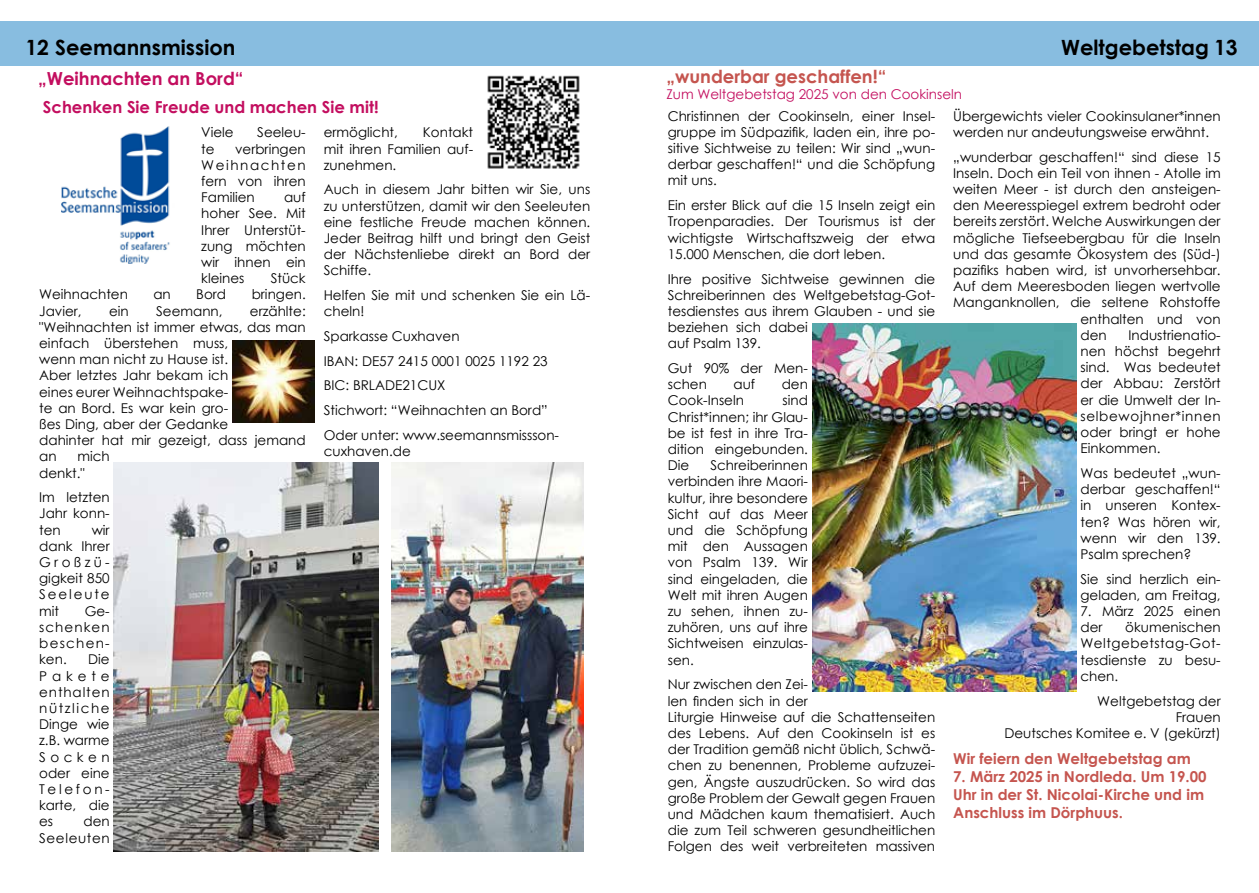
<style>
.page{position:relative;width:1259px;height:893px;background:#fff}
.page>*{position:absolute;margin:0;border:0;box-sizing:border-box;transform-origin:0 0}
.t1{font:700 21px "Century Gothic";color:#000}
.t2{font:700 18px "Century Gothic";color:#c5554f}
.t3{font:700 18px "Century Gothic";color:#c30e5f}
.t4{font:700 16.5px "Century Gothic";color:#c30e5f}
.t5{font:700 15px/18px "Century Gothic";color:#c5554f}
.t6{font:13.5px/16.2px "Century Gothic";color:#000;text-align:justify}
.t7{font:13.5px "Century Gothic";color:#c30e5f}
.t8{font:13.5px/16.2px "Century Gothic";letter-spacing:.045em;color:#000;text-align:right}
</style>
<div class="page">
<div style="left:629px;top:21px;width:630px;height:45px;background:#88bde0"></div>
<div style="left:0;top:21px;width:629px;height:45px;background:#88bde0"></div>
<img style="left:61px;top:127px;width:109px;height:137px">
<img style="left:487px;top:75px;width:93px;height:94px">
<img style="left:114px;top:462px;width:264px;height:389px">
<img style="left:392px;top:462px;width:191px;height:389px">
<img style="left:812px;top:323px;width:264px;height:369px">
<img style="left:233px;top:340px;width:82px;height:82px">
<h1 class="t1" style="left:26px;top:31px;width:211px">12 Seemannsmission</h1>
<h1 class="t1" style="left:1061px;top:31px;width:178px">Weltgebetstag 13</h1>
<h2 class="t3" style="left:38px;top:65px;width:207px">„Weihnachten an Bord“</h2>
<p class="t4" style="left:43px;top:95px;width:337px">Schenken Sie Freude und machen Sie mit!</p>
<p class="t6" style="left:201px;top:124px;width:34px">Viele</p>
<p class="t6" style="left:257px;top:124px;width:50px">Seeleu-</p>
<p class="t6" style="left:201px;top:140px;width:15px">te</p>
<h2 class="t2" style="left:666px;top:62px;width:221px">„wunderbar geschaffen!“</h2>
<p class="t7" style="left:666px;top:84px;width:297px">Zum Weltgebetstag 2025 von den Cookinseln</p>
<p class="t6" style="left:953px;top:107px;width:269px">Übergewichts vieler Cookinsulaner*innen werden nur andeutungsweise erwähnt.</p>
<p class="t6" style="left:953px;top:148px;width:269px">„wunderbar geschaffen!“ sind diese 15</p>
<p class="t6" style="left:953px;top:165px;width:269px">Inseln. Doch ein Teil von ihnen - Atolle im</p>
<p class="t6" style="left:953px;top:181px;width:269px">weiten Meer - ist durch den ansteigen-</p>
<p class="t6" style="left:953px;top:197px;width:269px">den Meeresspiegel extrem bedroht oder</p>
<p class="t6" style="left:953px;top:213px;width:269px">bereits zerstört. Welche Auswirkungen der</p>
<p class="t6" style="left:953px;top:229px;width:269px">mögliche Tiefseebergbau für die Inseln</p>
<p class="t6" style="left:953px;top:246px;width:269px">und das gesamte Ökosystem des (Süd-)</p>
<p class="t6" style="left:953px;top:262px;width:269px">pazifiks haben wird, ist unvorhersehbar.</p>
<p class="t6" style="left:953px;top:278px;width:269px">Auf dem Meeresboden liegen wertvolle</p>
<p class="t6" style="left:953px;top:294px;width:269px">Manganknollen, die seltene Rohstoffe</p>
<p class="t6" style="left:1080px;top:310px;width:142px">enthalten und von</p>
<p class="t6" style="left:1080px;top:327px;width:28px">den</p>
<p class="t6" style="left:668px;top:107px;width:269px">Christinnen der Cookinseln, einer Insel&shy;gruppe im Südpazifik, laden ein, ihre po&shy;sitive Sichtweise zu teilen: Wir sind „wun&shy;derbar geschaffen!“ und die Schöpfung mit uns.</p>
<p class="t6" style="left:668px;top:197px;width:269px">Ein erster Blick auf die 15 Inseln zeigt ein Tropenparadies. Der Tourismus ist der wichtigste Wirtschaftszweig der etwa 15.000 Menschen, die dort leben.</p>
<p class="t6" style="left:668px;top:270px;width:269px;text-align:left">Ihre positive Sichtweise gewinnen die<br>Schreiberinnen des Weltgebetstag-Got&shy;tesdienstes aus ihrem Glauben - und sie beziehen sich dabei<br>auf Psalm 139.</p>
<p class="t6" style="left:668px;top:360px;width:142px">Gut 90% der Men&shy;schen</p>
<p class="t6" style="left:324px;top:124px;width:76px">ermöglicht,</p>
<p class="t6" style="left:324px;top:124px;width:151px;text-indent:99px">Kontakt mit ihren Familien auf&shy;zunehmen.</p>
<p class="t6" style="left:324px;top:181px;width:268px">Auch in diesem Jahr bitten wir Sie, uns zu unterstützen, damit wir den Seeleuten eine festliche Freude machen können.<br>Jeder Beitrag hilft und bringt den Geist der Nächstenliebe direkt an Bord der Schiffe.</p>
<p class="t6" style="left:324px;top:287px;width:268px">Helfen Sie mit und schenken Sie ein Lä&shy;cheln!</p>
<p class="t6" style="left:324px;top:324px;width:237px;line-height:24.8px;text-align:left">Sparkasse Cuxhaven<br>IBAN: DE57 2415 0001 0025 1192 23<br>BIC: BRLADE21CUX<br>Stichwort: “Weihnachten an Bord”<br>Oder unter: www.seemannsmissson-</p>
<p class="t6" style="left:324px;top:443px;width:89px">cuxhaven.de</p>
<p class="t6" style="left:201px;top:140px;width:106px;text-indent:34px">verbringen Weihnachten fern von ihren Familien</p>
<p class="t6" style="left:201px;top:189px;width:106px;text-indent:83px">auf hoher See. Mit Ihrer Unterstüt&shy;zung möchten wir ihnen ein kleines</p>
<p class="t6" style="left:271px;top:270px;width:37px">Stück</p>
<p class="t6" style="left:39px;top:286px;width:90px">Weihnachten</p>
<p class="t6" style="left:153px;top:286px;width:19px">an</p>
<p class="t6" style="left:196px;top:286px;width:31px">Bord</p>
<p class="t6" style="left:252px;top:286px;width:56px">bringen.</p>
<p class="t6" style="left:39px;top:302px;width:44px">Javier,</p>
<p class="t6" style="left:109px;top:302px;width:21px">ein</p>
<p class="t6" style="left:156px;top:302px;width:68px">Seemann,</p>
<p class="t6" style="left:39px;top:302px;width:268px;text-align:left;text-indent:211px">erzählte: "Weihnachten ist immer etwas, das man einfach überstehen muss,<br>wenn man nicht zu Hause ist.<br>Aber letztes Jahr bekam ich<br>eines eurer Weihnachtspake-<br>te an Bord. Es war kein gro-<br>ßes Ding, aber der Gedanke<br>dahinter hat mir gezeigt, dass jemand an</p>
<p class="t6" style="left:1080px;top:327px;width:142px;text-indent:48px">Industrienatio&shy;nen höchst begehrt sind. Was bedeutet der Abbau: Zerstört er die Umwelt der In&shy;selbewojhner*innen oder bringt er hohe Einkommen.</p>
<p class="t6" style="left:1080px;top:465px;width:142px">Was bedeutet „wun&shy;derbar geschaffen!“ in unseren Kontex&shy;ten? Was hören wir, wenn wir den 139.<br>Psalm sprechen?</p>
<p class="t6" style="left:1080px;top:570px;width:142px">Sie sind herzlich ein&shy;geladen, am Freitag,</p>
<p class="t6" style="left:1080px;top:603px;width:142px">7. März 2025 einen der</p>
<p class="t6" style="left:733px;top:376px;width:23px">auf</p>
<p class="t6" style="left:781px;top:376px;width:28px">den</p>
<p class="t6" style="left:668px;top:392px;width:78px">Cook-Inseln</p>
<p class="t6" style="left:668px;top:392px;width:142px;text-indent:115px">sind Christ*innen; ihr Glau&shy;be ist fest in ihre Tra&shy;dition eingebunden.<br>Die</p>
<p class="t6" style="left:39px;top:448px;width:72px;text-indent:38px">mich denkt."</p>
<p class="t6" style="left:39px;top:489px;width:72px">Im letzten Jahr konn&shy;ten</p>
<p class="t6" style="left:668px;top:457px;width:142px;text-indent:43px">Schreiberinnen verbinden ihre Maori&shy;kultur, ihre besondere Sicht auf das Meer und die Schöpfung mit den Aussagen von Psalm 139. Wir sind eingeladen, die Welt mit ihren Augen zu sehen, ihnen zu&shy;zuhören, uns auf ihre Sichtweisen einzulas&shy;sen.</p>
<p class="t6" style="left:668px;top:676px;width:269px;text-align:left">Nur zwischen den Zei-<br>len finden sich in der<br>Liturgie Hinweise auf die Schattenseiten des Lebens. Auf den Cookinseln ist es der Tradition gemäß nicht üblich, Schwä&shy;chen zu benennen, Probleme aufzuzei&shy;gen, Ängste auszudrücken. So wird das große Problem der Gewalt gegen Frauen und Mädchen kaum thematisiert. Auch die zum Teil schweren gesundheitlichen Folgen des weit verbreiteten massiven</p>
<p class="t6" style="left:39px;top:521px;width:72px;text-indent:53px">wir dank Ihrer Großzü&shy;gigkeit 850<br>Seeleute mit</p>
<p class="t6" style="left:39px;top:602px;width:72px;text-indent:45px">Ge&shy;schenken beschen&shy;ken.</p>
<p class="t6" style="left:1080px;top:619px;width:142px;text-indent:45px">ökumenischen Weltgebetstag-Got&shy;tesdienste zu besu&shy;chen.</p>
<p class="t6" style="left:1004px;top:692px;width:218px;text-align:right">Weltgebetstag der<br>Frauen<br>Deutsches Komitee e. V (gekürzt)</p>
<p class="t5" style="left:953px;top:749px;width:239px">Wir feiern den Weltgebetstag am</p>
<p class="t5" style="left:953px;top:767px;width:255px">7. März 2025 in Nordleda. Um 19.00<br>Uhr in der St. Nicolai-Kirche und im<br>Anschluss im Dörphuus.</p>
<p class="t6" style="left:39px;top:651px;width:72px;text-indent:49px">Die Pakete enthalten nützliche Dinge wie z.B. warme Socken oder eine Telefon&shy;karte, die es</p>
<p class="t8" style="left:39px;top:813px;width:72px">den<br>Seeleuten</p>
</div>
